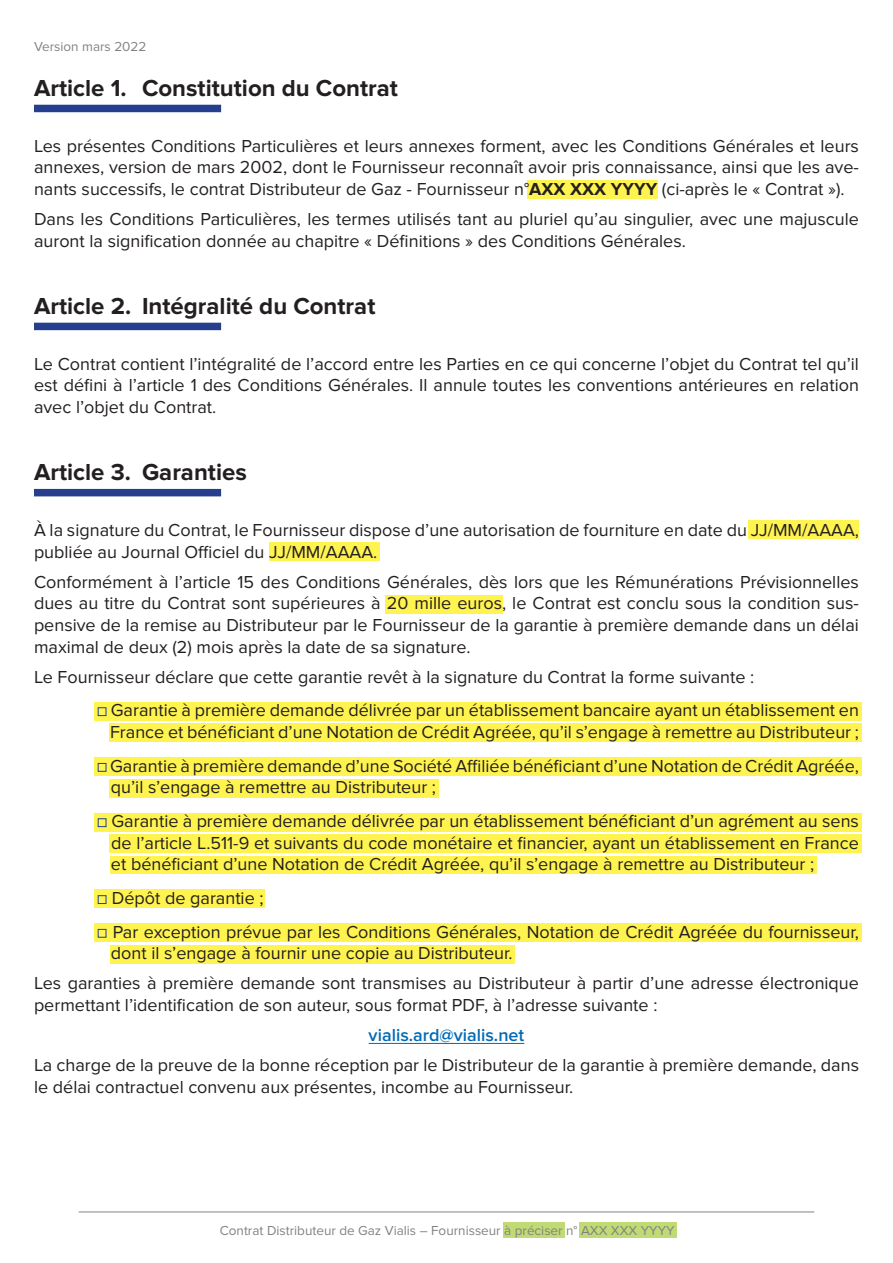
<style>
.page{position:relative;width:893px;height:1263px;background:#fff}
.page>*{position:absolute;margin:0;border:0;box-sizing:border-box;transform-origin:0 0}
.Titre_article{font:700 24px "Proxima Nova";color:#231f20}
.paragraphe{font:18px/21.6px "Proxima Nova";color:#231f20}
.paragraphe-2{font:600 18px "Proxima Nova";color:#006bb6}
.t1{font:13.5px "Proxima Nova";color:#808285}
.s1{font-weight:700}
</style>
<div class="page">
<div style="left:503px;top:1223px;width:61px;height:15px;background:#c1da73"></div>
<div style="left:579px;top:1223px;width:97px;height:15px;background:#c1da73"></div>
<hr style="left:79px;top:1211px;width:735px;height:1px;background:#808285">
<div style="left:94px;top:703px;width:768px;height:18px;background:#fff34f"></div>
<div style="left:94px;top:813px;width:768px;height:19px;background:#fff34f"></div>
<div style="left:94px;top:890px;width:171px;height:18px;background:#fff34f"></div>
<div style="left:94px;top:923px;width:768px;height:18px;background:#fff34f"></div>
<div style="left:94px;top:757px;width:768px;height:19px;background:#fff34f"></div>
<div style="left:110px;top:724px;width:752px;height:18px;background:#fff34f"></div>
<div style="left:110px;top:834px;width:752px;height:19px;background:#fff34f"></div>
<div style="left:110px;top:945px;width:404px;height:18px;background:#fff34f"></div>
<div style="left:110px;top:855px;width:706px;height:18px;background:#fff34f"></div>
<div style="left:110px;top:779px;width:329px;height:19px;background:#fff34f"></div>
<div style="left:269px;top:543px;width:110px;height:18px;background:#fff34f"></div>
<div style="left:748px;top:520px;width:111px;height:18px;background:#fff34f"></div>
<div style="left:386px;top:595px;width:117px;height:18px;background:#fff34f"></div>
<div style="left:527px;top:180px;width:131px;height:18px;background:#fff34f"></div>
<div style="left:34px;top:105px;width:187px;height:7px;background:#253f8e"></div>
<div style="left:34px;top:323px;width:187px;height:7px;background:#253f8e"></div>
<div style="left:34px;top:489px;width:187px;height:7px;background:#253f8e"></div>
<hr style="left:369px;top:1043px;width:155px;height:1px;background:#006bb6">
<div style="left:98px;top:707px;width:8px;height:9px;border:1px solid #253f8e"></div>
<div style="left:98px;top:763px;width:8px;height:9px;border:1px solid #253f8e"></div>
<div style="left:98px;top:818px;width:8px;height:9px;border:1px solid #253f8e"></div>
<div style="left:98px;top:895px;width:8px;height:9px;border:1px solid #253f8e"></div>
<div style="left:98px;top:929px;width:8px;height:8px;border:1px solid #253f8e"></div>
<p class="t1" style="left:34px;top:39px;width:114px">Version mars 2022</p>
<p class="Titre_article" style="left:34px;top:74px;width:365px">Article 1. Constitution du Contrat</p>
<p class="paragraphe" style="left:34px;top:135px;width:826px;text-align:justify">Les présentes Conditions Particulières et leurs annexes forment, avec les Conditions Générales et leurs annexes, version de mars 2002, dont le Fournisseur reconnaît avoir pris connaissance, ainsi que les ave&shy;nants successifs, le contrat Distributeur de Gaz - Fournisseur n°<span class="s1">AXX XXX YYYY</span> (ci-après le « Contrat »).</p>
<p class="paragraphe" style="left:34px;top:209px;width:826px">Dans les Conditions Particulières, les termes utilisés tant au pluriel qu’au singulier, avec une majuscule auront la signification donnée au chapitre « Définitions » des Conditions Générales.</p>
<p class="Titre_article" style="left:34px;top:292px;width:343px">Article 2. Intégralité du Contrat</p>
<p class="paragraphe" style="left:34px;top:353px;width:826px;text-align:justify">Le Contrat contient l’intégralité de l’accord entre les Parties en ce qui concerne l’objet du Contrat tel qu’il est défini à l’article 1 des Conditions Générales. Il annule toutes les conventions antérieures en relation avec l’objet du Contrat.</p>
<p class="Titre_article" style="left:34px;top:459px;width:214px">Article 3. Garanties</p>
<p class="paragraphe" style="left:34px;top:519px;width:826px">À la signature du Contrat, le Fournisseur dispose d’une autorisation de fourniture en date du JJ/MM/AAAA, publiée au Journal Officiel du JJ/MM/AAAA.</p>
<p class="paragraphe" style="left:34px;top:571px;width:826px;text-align:justify">Conformément à l’article 15 des Conditions Générales, dès lors que les Rémunérations Prévisionnelles dues au titre du Contrat sont supérieures à 20 mille euros, le Contrat est conclu sous la condition sus&shy;pensive de la remise au Distributeur par le Fournisseur de la garantie à première demande dans un délai maximal de deux (2) mois après la date de sa signature.</p>
<p class="paragraphe" style="left:34px;top:666px;width:722px">Le Fournisseur déclare que cette garantie revêt à la signature du Contrat la forme suivante :</p>
<p class="paragraphe" style="left:110px;top:700px;width:750px">Garantie à première demande délivrée par un établissement bancaire ayant un établissement en<br>France et bénéficiant d’une Notation de Crédit Agréée, qu’il s’engage à remettre au Distributeur ;</p>
<p class="paragraphe" style="left:110px;top:755px;width:750px">Garantie à première demande d’une Société Affiliée bénéficiant d’une Notation de Crédit Agréée, qu’il s’engage à remettre au Distributeur ;</p>
<p class="paragraphe" style="left:111px;top:810px;width:749px;text-align:justify">Garantie à première demande délivrée par un établissement bénéficiant d’un agrément au sens de l’article L.511-9 et suivants du code monétaire et financier, ayant un établissement en France et bénéficiant d’une Notation de Crédit Agréée, qu’il s’engage à remettre au Distributeur ;</p>
<p class="paragraphe" style="left:112px;top:887px;width:153px">Dépôt de garantie ;</p>
<p class="paragraphe" style="left:111px;top:921px;width:750px">Par exception prévue par les Conditions Générales, Notation de Crédit Agréée du fournisseur, dont il s’engage à fournir une copie au Distributeur.</p>
<p class="paragraphe" style="left:34px;top:973px;width:826px">Les garanties à première demande sont transmises au Distributeur à partir d’une adresse électronique permettant l’identification de son auteur, sous format PDF, à l’adresse suivante :</p>
<p class="paragraphe-2" style="left:369px;top:1025px;width:157px">vialis.ard@vialis.net</p>
<p class="paragraphe" style="left:34px;top:1054px;width:826px">La charge de la preuve de la bonne réception par le Distributeur de la garantie à première demande, dans le délai contractuel convenu aux présentes, incombe au Fournisseur.</p>
<p class="t1" style="left:220px;top:1223px;width:456px">Contrat Distributeur de Gaz Vialis – Fournisseur à préciser n° AXX XXX YYYY</p>
</div>
